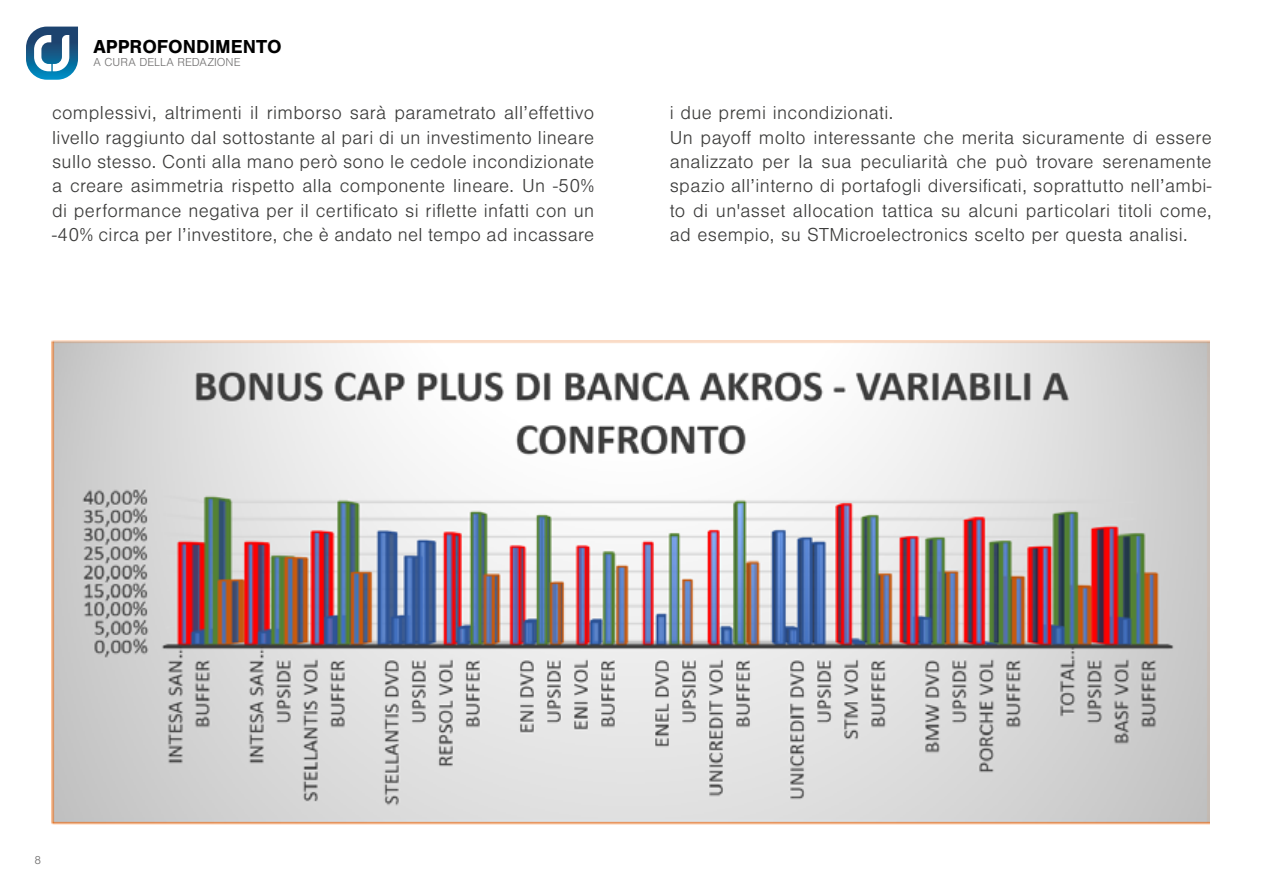
<style>
.page{position:relative;width:1263px;height:893px;background:#fff}
.page>*{position:absolute;margin:0;border:0;box-sizing:border-box;transform-origin:0 0}
.t1{font:300 19.5px/24.3px "Nimbus San";letter-spacing:.02em;color:#3c3c3b;text-align:justify}
.t2{font:700 19.5px "Nimbus San";color:#000}
.t3{font:300 12px "Nimbus San";color:#706f6f}
</style>
<div class="page">
<svg style="left:26px;top:27px;width:52px;height:53px"></svg>
<img style="left:51px;top:340px;width:1159px;height:485px">
<p class="t2" style="left:94px;top:35px;width:190px">APPROFONDIMENTO</p>
<p class="t3" style="left:94px;top:56px;width:149px">A CURA DELLA REDAZIONE</p>
<p class="t1" style="left:52px;top:101px;width:544px">complessivi, altrimenti il rimborso sarà parametrato all’effettivo livello raggiunto dal sottostante al pari di un investimento lineare sullo stesso. Conti alla mano però sono le cedole incondizionate a creare asimmetria rispetto alla componente lineare. Un -50% di performance negativa per il certificato si riflette infatti con un -40% circa per l’investitore, che è andato nel tempo ad incassare</p>
<p class="t1" style="left:670px;top:101px;width:543px;text-align:left">i due premi incondizionati.<br>Un payoff molto interessante che merita sicuramente di essere analizzato per la sua peculiarità che può trovare serenamente spazio all’interno di portafogli diversificati, soprattutto nell’ambi&shy;to di un'asset allocation tattica su alcuni particolari titoli come, ad esempio, su STMicroelectronics scelto per questa analisi.</p>
<p class="t3" style="left:34px;top:854px;width:8px">8</p>
</div>
